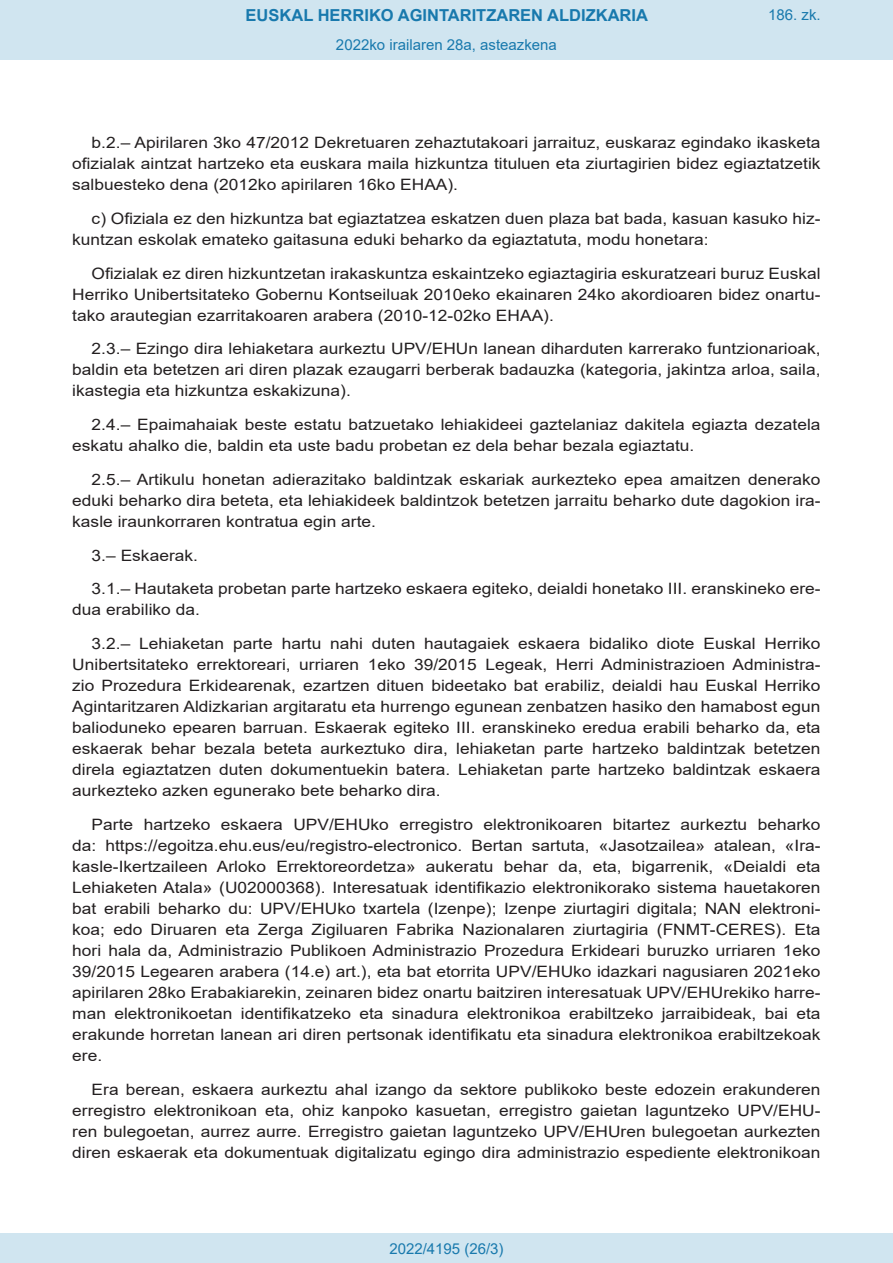
<style>
.page{position:relative;width:893px;height:1263px;background:#fff}
.page>*{position:absolute;margin:0;border:0;box-sizing:border-box;transform-origin:0 0}
.t1{font:700 16.5px "Arial";color:#1879ad}
.BOPVDetalle{font:15.6px/21px "Arial";color:#231f20;text-align:justify;scale:1.11 1}
.Paginacion_Centro{font:15px "Arial";color:#1879ad}
</style>
<div class="page">
<div style="left:0;top:0;width:893px;height:60px;background:#d0e5f0"></div>
<div style="left:0;top:1233px;width:893px;height:30px;background:#d0e5f0"></div>
<p class="t1" style="left:246px;top:3px;width:404px">EUSKAL HERRIKO AGINTARITZAREN ALDIZKARIA</p>
<p class="Paginacion_Centro" style="left:336px;top:35px;width:222px">2022ko irailaren 28a, asteazkena</p>
<p class="Paginacion_Centro" style="left:768px;top:5px;width:54px">186. zk.</p>
<p class="BOPVDetalle" style="left:72px;top:132px;width:676px;text-indent:19px">b.2.– Apirilaren 3ko 47/2012 Dekretuaren zehaztutakoari jarraituz, euskaraz egindako ikasketa ofizialak aintzat hartzeko eta euskara maila hizkuntza tituluen eta ziurtagirien bidez egiaztatzetik salbuesteko dena (2012ko apirilaren 16ko EHAA).</p>
<p class="BOPVDetalle" style="left:72px;top:208px;width:676px;text-indent:19px">c) Ofiziala ez den hizkuntza bat egiaztatzea eskatzen duen plaza bat bada, kasuan kasuko hiz&shy;kuntzan eskolak emateko gaitasuna eduki beharko da egiaztatuta, modu honetara:</p>
<p class="BOPVDetalle" style="left:72px;top:263px;width:676px;text-indent:19px">Ofizialak ez diren hizkuntzetan irakaskuntza eskaintzeko egiaztagiria eskuratzeari buruz Euskal Herriko Unibertsitateko Gobernu Kontseiluak 2010eko ekainaren 24ko akordioaren bidez onartu&shy;tako arautegian ezarritakoaren arabera (2010-12-02ko EHAA).</p>
<p class="BOPVDetalle" style="left:72px;top:338px;width:676px;text-indent:19px">2.3.– Ezingo dira lehiaketara aurkeztu UPV/EHUn lanean diharduten karrerako funtzionarioak, baldin eta betetzen ari diren plazak ezaugarri berberak badauzka (kategoria, jakintza arloa, saila, ikastegia eta hizkuntza eskakizuna).</p>
<p class="BOPVDetalle" style="left:72px;top:414px;width:676px;text-indent:19px">2.4.– Epaimahaiak beste estatu batzuetako lehiakideei gaztelaniaz dakitela egiazta dezatela eskatu ahalko die, baldin eta uste badu probetan ez dela behar bezala egiaztatu.</p>
<p class="BOPVDetalle" style="left:72px;top:469px;width:676px;text-indent:19px">2.5.– Artikulu honetan adierazitako baldintzak eskariak aurkezteko epea amaitzen denerako eduki beharko dira beteta, eta lehiakideek baldintzok betetzen jarraitu beharko dute dagokion ira&shy;kasle iraunkorraren kontratua egin arte.</p>
<p class="BOPVDetalle" style="left:92px;top:545px;width:97px">3.– Eskaerak.</p>
<p class="BOPVDetalle" style="left:72px;top:578px;width:676px;text-indent:19px">3.1.– Hautaketa probetan parte hartzeko eskaera egiteko, deialdi honetako III. eranskineko ere&shy;dua erabiliko da.</p>
<p class="BOPVDetalle" style="left:72px;top:633px;width:676px;text-indent:19px">3.2.– Lehiaketan parte hartu nahi duten hautagaiek eskaera bidaliko diote Euskal Herriko Unibertsitateko errektoreari, urriaren 1eko 39/2015 Legeak, Herri Administrazioen Administra&shy;zio Prozedura Erkidearenak, ezartzen dituen bideetako bat erabiliz, deialdi hau Euskal Herriko Agintaritzaren Aldizkarian argitaratu eta hurrengo egunean zenbatzen hasiko den hamabost egun balioduneko epearen barruan. Eskaerak egiteko III. eranskineko eredua erabili beharko da, eta eskaerak behar bezala beteta aurkeztuko dira, lehiaketan parte hartzeko baldintzak betetzen direla egiaztatzen duten dokumentuekin batera. Lehiaketan parte hartzeko baldintzak eskaera aurkezteko azken egunerako bete beharko dira.</p>
<p class="BOPVDetalle" style="left:72px;top:814px;width:676px;text-indent:19px">Parte hartzeko eskaera UPV/EHUko erregistro elektronikoaren bitartez aurkeztu beharko da: https://egoitza.ehu.eus/eu/registro-electronico. Bertan sartuta, «Jasotzailea» atalean, «Ira&shy;kasle-Ikertzaileen Arloko Errektoreordetza» aukeratu behar da, eta, bigarrenik, «Deialdi eta Lehiaketen Atala» (U02000368). Interesatuak identifikazio elektronikorako sistema hauetakoren bat erabili beharko du: UPV/EHUko txartela (Izenpe); Izenpe ziurtagiri digitala; NAN elektroni&shy;koa; edo Diruaren eta Zerga Zigiluaren Fabrika Nazionalaren ziurtagiria (FNMT-CERES). Eta hori hala da, Administrazio Publikoen Administrazio Prozedura Erkideari buruzko urriaren 1eko 39/2015 Legearen arabera (14.e) art.), eta bat etorrita UPV/EHUko idazkari nagusiaren 2021eko apirilaren 28ko Erabakiarekin, zeinaren bidez onartu baitziren interesatuak UPV/EHUrekiko harre&shy;man elektronikoetan identifikatzeko eta sinadura elektronikoa erabiltzeko jarraibideak, bai eta erakunde horretan lanean ari diren pertsonak identifikatu eta sinadura elektronikoa erabiltzekoak ere.</p>
<p class="BOPVDetalle" style="left:72px;top:1079px;width:676px;text-indent:19px">Era berean, eskaera aurkeztu ahal izango da sektore publikoko beste edozein erakunderen erregistro elektronikoan eta, ohiz kanpoko kasuetan, erregistro gaietan laguntzeko UPV/EHU&shy;ren bulegoetan, aurrez aurre. Erregistro gaietan laguntzeko UPV/EHUren bulegoetan aurkezten diren eskaerak eta dokumentuak digitalizatu egingo dira administrazio espediente elektronikoan</p>
<p class="Paginacion_Centro" style="left:389px;top:1238px;width:116px">2022/4195 (26/3)</p>
</div>
